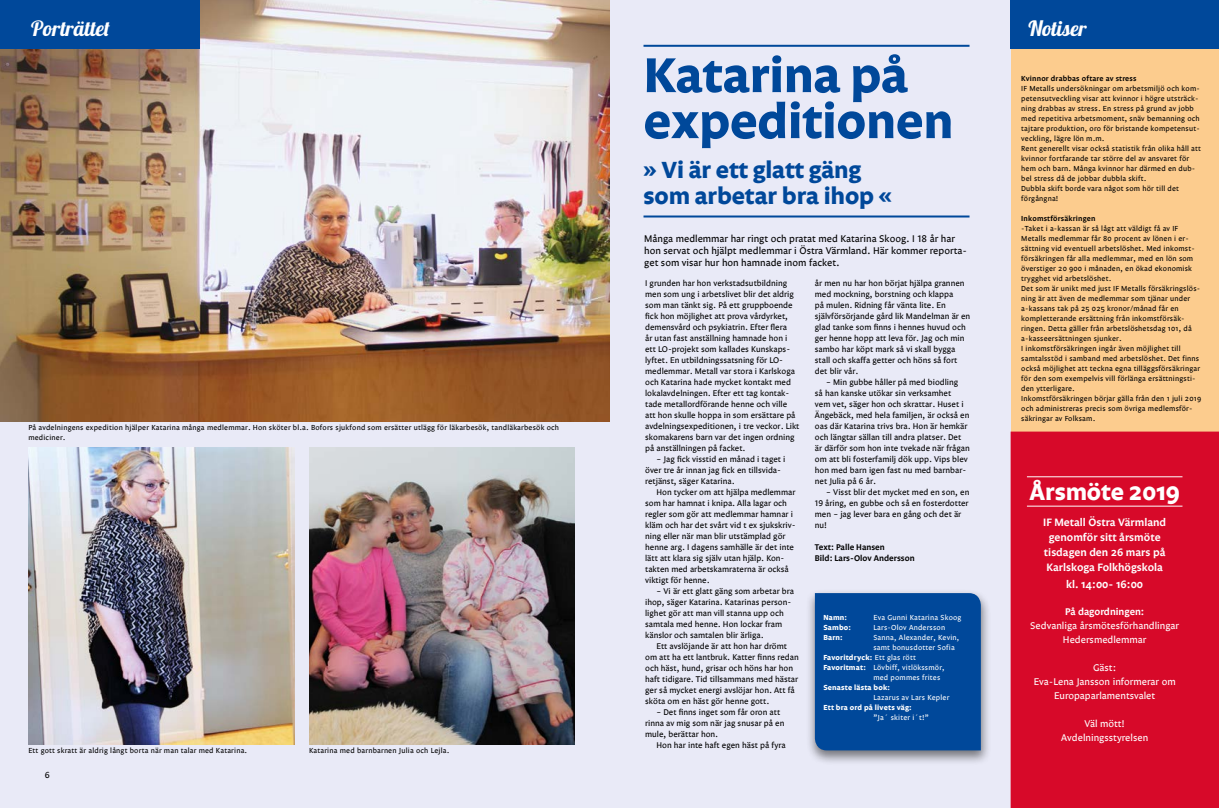
<style>
.page{position:relative;width:1219px;height:808px;background:#fff}
.page>*{position:absolute;margin:0;border:0;box-sizing:border-box;transform-origin:0 0}
.t1{font:700 50px/46px "Legato";letter-spacing:-.005em;color:#00489a}
.t2{font:700 24px/26px "Legato";letter-spacing:-.005em;color:#00489a}
.t3{font:700 24px "Legato";letter-spacing:-.005em;color:#fff}
.t4{font:21px "Lobster 1.4";color:#fff}
.t5{font:600 11px/15px "Legato";color:#fff;text-align:center}
.t6{font:10px/12px "Legato LF";color:#000}
.t7{font:10px/14px "Legato LF";color:#fff;text-align:center}
.t8{font:600 10px "Legato";color:#fff}
.t9{font:9px "Legato";color:#000}
.t10{font:8.5px/11px "Legato LF";color:#000}
.t11{font:600 8.5px/11px "Legato LF";color:#000}
.t12{font:7.5px/10px "Legato";letter-spacing:.025em;color:#000}
.t13{font:7.5px "Legato";letter-spacing:.025em;color:#fff}
.t14{font:700 7.5px "Legato";letter-spacing:.025em;color:#fff}
.t15{font:600 7.5px "Legato";letter-spacing:.025em;color:#000}
.s1{font-weight:400}
.s2{font-weight:700}
</style>
<div class="page">
<div style="left:1004px;top:0;width:215px;height:432px;background:#fccc8e"></div>
<div style="left:0;top:0;width:1011px;height:808px;background:#e9eaf7"></div>
<div style="left:806px;top:589px;width:185px;height:176px;background:#000;opacity:.5"></div>
<div style="left:815px;top:593px;width:166px;height:157px;background:#00489a"></div>
<div style="left:1011px;top:0;width:208px;height:48px;background:#00489a"></div>
<img style="left:0;top:0;width:609px;height:421px">
<hr style="left:643px;top:45px;width:326px;height:2px;background:#00489a">
<hr style="left:643px;top:215px;width:326px;height:2px;background:#00489a">
<img style="left:309px;top:447px;width:265px;height:297px">
<img style="left:28px;top:447px;width:267px;height:297px">
<div style="left:0;top:0;width:200px;height:48px;background:#00489a"></div>
<div style="left:1011px;top:432px;width:208px;height:376px;background:#d70929"></div>
<hr style="left:1027px;top:476px;width:155px;height:1px;background:#fff">
<hr style="left:1027px;top:506px;width:155px;height:1px;background:#fff">
<h3 class="t4" style="left:31px;top:15px;width:80px">Porträttet</h3>
<p class="t12" style="left:28px;top:423px;width:532px">På avdelningens expedition hjälper Katarina många medlemmar. Hon sköter bl.a. Bofors sjukfond som ersätter utlägg för läkarbesök, tandläkarbesök och mediciner.</p>
<p class="t12" style="left:28px;top:746px;width:220px">Ett gott skratt är aldrig långt borta när man talar med Katarina.</p>
<p class="t12" style="left:309px;top:746px;width:142px">Katarina med barnbarnen Julia och Lejla.</p>
<p class="t9" style="left:45px;top:770px;width:7px">6</p>
<h1 class="t1" style="left:643px;top:55px;width:311px">Katarina på expeditionen</h1>
<h2 class="t2" style="left:643px;top:158px;width:250px">» Vi är ett glatt gäng som arbetar bra ihop «</h2>
<p class="t6" style="left:644px;top:233px;width:324px">Många medlemmar har ringt och pratat med Katarina Skoog. I 18 år har hon servat och hjälpt medlemmar i Östra Värmland. Här kommer reporta&shy;get som visar hur hon hamnade inom facket.</p>
<p class="t10" style="left:645px;top:278px;width:156px">I grunden har hon verkstadsutbildning men som ung i arbetslivet blir det aldrig som man tänkt sig. På ett gruppboende fick hon möjlighet att prova vårdyrket, demensvård och psykiatrin. Efter flera<br>år utan fast anställning hamnade hon i ett LO-projekt som kallades Kunskaps&shy;lyftet. En utbildningssatsning för LO&shy;medlemmar. Metall var stora i Karlskoga och Katarina hade mycket kontakt med lokalavdelningen. Efter ett tag kontak&shy;tade metallordförande henne och ville att hon skulle hoppa in som ersättare på avdelningsexpeditionen, i tre veckor. Likt skomakarens barn var det ingen ordning på anställningen på facket.</p>
<p class="t10" style="left:645px;top:454px;width:142px;text-indent:11px">– Jag fick visstid en månad i taget i över tre år innan jag fick en tillsvida&shy;retjänst, säger Katarina.</p>
<p class="t10" style="left:645px;top:487px;width:152px;text-indent:11px">Hon tycker om att hjälpa medlemmar som har hamnat i knipa. Alla lagar och regler som gör att medlemmar hamnar i kläm och har det svårt vid t ex sjukskriv&shy;ning eller när man blir utstämplad gör henne arg. I dagens samhälle är det inte lätt att klara sig själv utan hjälp. Kon&shy;takten med arbetskamraterna är också viktigt för henne.</p>
<p class="t10" style="left:645px;top:586px;width:150px;text-indent:11px">– Vi är ett glatt gäng som arbetar bra ihop, säger Katarina. Katarinas person&shy;lighet gör att man vill stanna upp och samtala med henne. Hon lockar fram känslor och samtalen blir ärliga.</p>
<p class="t10" style="left:645px;top:641px;width:155px;text-indent:11px">Ett avslöjande är att hon har drömt om att ha ett lantbruk. Katter finns redan och häst, hund, grisar och höns har hon haft tidigare. Tid tillsammans med hästar ger så mycket energi avslöjar hon. Att få sköta om en häst gör henne gott.</p>
<p class="t10" style="left:645px;top:707px;width:141px;text-indent:11px">– Det finns inget som får oron att rinna av mig som när jag snusar på en mule, berättar hon.</p>
<p class="t10" style="left:656px;top:740px;width:131px">Hon har inte haft egen häst på fyra</p>
<p class="t10" style="left:815px;top:278px;width:157px">år men nu har hon börjat hjälpa grannen med mockning, borstning och klappa<br>på mulen. Ridning får vänta lite. En självförsörjande gård lik Mandelman är en glad tanke som finns i hennes huvud och ger henne hopp att leva för. Jag och min sambo har köpt mark så vi skall bygga stall och skaffa getter och höns så fort det blir vår.</p>
<p class="t10" style="left:815px;top:377px;width:156px;text-indent:11px">– Min gubbe håller på med biodling<br>så han kanske utökar sin verksamhet<br>vem vet, säger hon och skrattar. Huset i Ängebäck, med hela familjen, är också en oas där Katarina trivs bra. Hon är hemkär och längtar sällan till andra platser. Det är därför som hon inte tvekade när frågan om att bli fosterfamilj dök upp. Vips blev hon med barn igen fast nu med barnbar&shy;net Julia på 6 år.</p>
<p class="t10" style="left:815px;top:487px;width:156px;text-indent:11px">– Visst blir det mycket med en son, en<br>19 åring, en gubbe och så en fosterdotter men – jag lever bara en gång och det är nu!</p>
<p class="t11" style="left:815px;top:542px;width:101px">Text: Palle Hansen<br>Bild: Lars-Olov Andersson</p>
<p class="t14" style="left:823px;top:613px;width:25px">Namn:</p>
<p class="t13" style="left:873px;top:613px;width:90px">Eva Gunni Katarina Skoog</p>
<p class="t14" style="left:823px;top:623px;width:29px">Sambo:</p>
<p class="t13" style="left:873px;top:623px;width:73px">Lars-Olov Andersson</p>
<p class="t14" style="left:823px;top:633px;width:21px">Barn:</p>
<p class="t13" style="left:873px;top:633px;width:88px">Sanna, Alexander, Kevin,</p>
<p class="t13" style="left:873px;top:643px;width:83px">samt bonusdotter Sofia</p>
<p class="t14" style="left:823px;top:653px;width:94px">Favoritdryck: <span class="s1">Ett glas rött</span></p>
<p class="t13" style="left:823px;top:663px;width:123px"><span class="s2">Favoritmat:</span> Lövbiff, vitlökssmör,</p>
<p class="t13" style="left:873px;top:673px;width:68px">med pommes frites</p>
<p class="t14" style="left:823px;top:683px;width:68px">Senaste lästa bok:</p>
<p class="t13" style="left:873px;top:693px;width:77px">Lazarus av Lars Kepler</p>
<p class="t14" style="left:823px;top:703px;width:90px">Ett bra ord på livets väg:</p>
<p class="t13" style="left:873px;top:713px;width:57px">”Ja´ skiter i´t!”</p>
<h3 class="t4" style="left:1028px;top:15px;width:60px">Notiser</h3>
<p class="t15" style="left:1021px;top:74px;width:117px">Kvinnor drabbas oftare av stress</p>
<p class="t12" style="left:1021px;top:83px;width:181px">IF Metalls undersökningar om arbetsmiljö och kom&shy;petensutveckling visar att kvinnor i högre utsträck&shy;ning drabbas av stress. En stress på grund av jobb med repetitiva arbetsmoment, snäv bemanning och tajtare produktion, oro för bristande kompetensut&shy;veckling, lägre lön m.m.<br>Rent generellt visar också statistik från olika håll att kvinnor fortfarande tar större del av ansvaret för hem och barn. Många kvinnor har därmed en dub&shy;bel stress då de jobbar dubbla skift.<br>Dubbla skift borde vara något som hör till det förgångna!</p>
<p class="t15" style="left:1021px;top:214px;width:76px">Inkomstförsäkringen</p>
<p class="t12" style="left:1021px;top:223px;width:181px">-Taket i a-kassan är så lågt att väldigt få av IF Metalls medlemmar får 80 procent av lönen i er&shy;sättning vid eventuell arbetslöshet. Med inkomst&shy;försäkringen får alla medlemmar, med en lön som överstiger 20 900 i månaden, en ökad ekonomisk trygghet vid arbetslöshet.<br>Det som är unikt med just IF Metalls försäkringslös&shy;ning är att även de medlemmar som tjänar under a-kassans tak på 25 025 kronor/månad får en kompletterande ersättning från inkomstförsäk&shy;ringen. Detta gäller från arbetslöshetsdag 101, då a-kasseersättningen sjunker.<br>I inkomstförsäkringen ingår även möjlighet till samtalsstöd i samband med arbetslöshet. Det finns också möjlighet att teckna egna tilläggsförsäkringar för den som exempelvis vill förlänga ersättningsti&shy;den ytterligare.<br>Inkomstförsäkringen börjar gälla från den 1 juli 2019 och administreras precis som övriga medlemsför&shy;säkringar av Folksam.</p>
<h2 class="t3" style="left:1030px;top:478px;width:152px">Årsmöte 2019</h2>
<p class="t5" style="left:1043px;top:515px;width:124px">IF Metall Östra Värmland genomför sitt årsmöte tisdagen den 26 mars på<br>Karlskoga Folkhögskola</p>
<p class="t5" style="left:1066px;top:577px;width:78px">kl. 14:00- 16:00</p>
<p class="t8" style="left:1065px;top:606px;width:81px">På dagordningen:</p>
<p class="t7" style="left:1030px;top:619px;width:150px">Sedvanliga årsmötesförhandlingar<br>Hedersmedlemmar</p>
<p class="t7" style="left:1034px;top:661px;width:144px">Gäst:<br>Eva-Lena Jansson informerar om<br>Europaparlamentsvalet</p>
<p class="t7" style="left:1061px;top:717px;width:88px">Väl mött!<br>Avdelningsstyrelsen</p>
</div>
